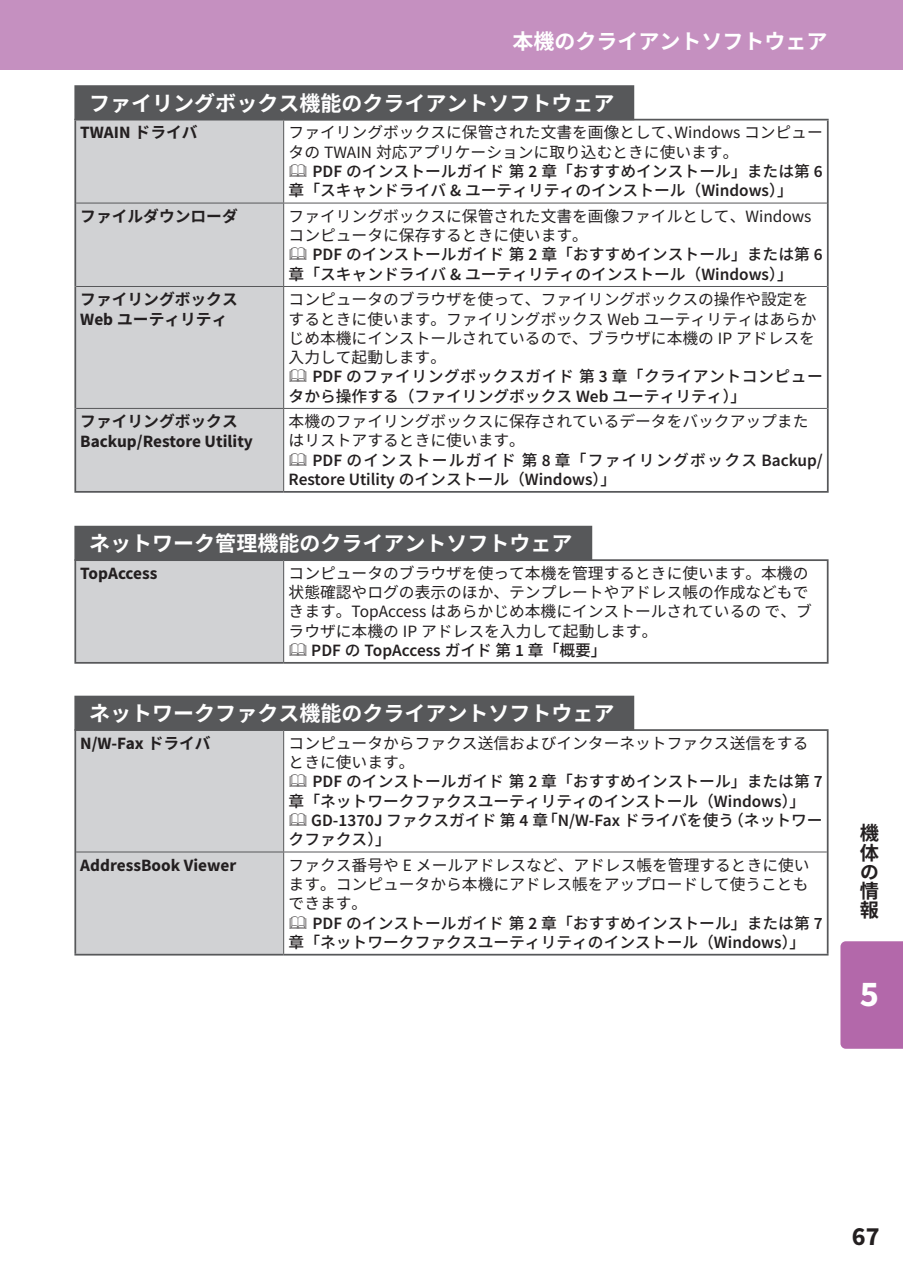
<style>
.page{position:relative;width:903px;height:1275px;background:#fff}
.page>*{position:absolute;margin:0;border:0;box-sizing:border-box;transform-origin:0 0}
.t1{font:700 36.4px "Source Sans Pro";color:#fff}
.t2{font:700 26.25px "Source Sans Pro";color:#231f20}
.t3{font:700 21px "Source Han Sans";color:#fff}
.t4{font:700 19.25px/19.2px "Source Han Sans";color:#231f20;text-align:justify}
.t5{font:700 17.32px "Source Sans Pro";color:#231f20}
.t6{font:600 17.32px "Source Sans Pro";color:#231f20}
.t7{font:15.75px/19.2px "Source Han Sans";color:#231f20}
.t8{font:500 15.75px/19.2px "Source Han Sans";letter-spacing:.005em;color:#231f20}
.t9{font:500 15.75px/19.2px "Source Han Sans";letter-spacing:.035em;color:#231f20}
.t10{font:700 15.75px/19.2px "Source Han Sans";color:#231f20}
.t11{font:500 15.75px "Source Han Sans";letter-spacing:.085em;color:#231f20}
.s1{font-family:"Source Han Sans";font-size:15.75px}
.s2{font-family:"Source Sans Pro";font-size:17.32px}
.s3{font-family:"Source Sans Pro";font-weight:600;font-size:17.32px}
.s4{font-family:"Source Han Sans";font-weight:500;font-size:15.75px}
</style>
<div class="page">
<div style="left:0;top:0;width:903px;height:69px;background:#c590c0"></div>
<div style="left:840px;top:941px;width:63px;height:108px;background:#b368aa"></div>
<div style="left:74px;top:526px;width:518px;height:35px;background:#57585a"></div>
<div style="left:75px;top:560px;width:209px;height:103px;background:#d1d2d4"></div>
<hr style="left:283px;top:561px;width:1px;height:101px;background:#57585a">
<hr style="left:74px;top:559px;width:210px;height:2px;background:#57585a">
<hr style="left:74px;top:561px;width:2px;height:101px;background:#57585a">
<hr style="left:284px;top:559px;width:544px;height:2px;background:#57585a">
<hr style="left:827px;top:561px;width:1px;height:101px;background:#57585a">
<hr style="left:74px;top:662px;width:210px;height:2px;background:#57585a">
<hr style="left:284px;top:662px;width:544px;height:2px;background:#57585a">
<div style="left:74px;top:696px;width:560px;height:35px;background:#57585a"></div>
<div style="left:76px;top:731px;width:207px;height:223px;background:#d1d2d4"></div>
<hr style="left:283px;top:731px;width:1px;height:120px;background:#57585a">
<hr style="left:76px;top:851px;width:208px;height:1px;background:#57585a">
<hr style="left:284px;top:851px;width:543px;height:1px;background:#57585a">
<hr style="left:283px;top:852px;width:1px;height:102px;background:#57585a">
<hr style="left:74px;top:731px;width:2px;height:121px;background:#57585a">
<hr style="left:284px;top:729px;width:544px;height:2px;background:#57585a">
<hr style="left:827px;top:731px;width:1px;height:121px;background:#57585a">
<hr style="left:74px;top:852px;width:2px;height:102px;background:#57585a">
<hr style="left:827px;top:852px;width:1px;height:102px;background:#57585a">
<hr style="left:74px;top:954px;width:210px;height:1px;background:#57585a">
<hr style="left:284px;top:954px;width:544px;height:1px;background:#57585a">
<div style="left:74px;top:85px;width:560px;height:35px;background:#57585a"></div>
<div style="left:76px;top:121px;width:207px;height:370px;background:#d1d2d4"></div>
<hr style="left:283px;top:121px;width:1px;height:82px;background:#57585a">
<hr style="left:76px;top:203px;width:208px;height:1px;background:#57585a">
<hr style="left:284px;top:203px;width:543px;height:1px;background:#57585a">
<hr style="left:283px;top:203px;width:1px;height:83px;background:#57585a">
<hr style="left:76px;top:286px;width:208px;height:1px;background:#57585a">
<hr style="left:284px;top:286px;width:543px;height:1px;background:#57585a">
<hr style="left:283px;top:287px;width:1px;height:121px;background:#57585a">
<hr style="left:76px;top:408px;width:208px;height:1px;background:#57585a">
<hr style="left:284px;top:408px;width:543px;height:1px;background:#57585a">
<hr style="left:283px;top:409px;width:1px;height:82px;background:#57585a">
<hr style="left:74px;top:119px;width:210px;height:2px;background:#57585a">
<hr style="left:74px;top:121px;width:2px;height:82px;background:#57585a">
<hr style="left:284px;top:119px;width:545px;height:2px;background:#57585a">
<hr style="left:827px;top:121px;width:2px;height:82px;background:#57585a">
<hr style="left:74px;top:203px;width:2px;height:83px;background:#57585a">
<hr style="left:827px;top:203px;width:2px;height:83px;background:#57585a">
<hr style="left:74px;top:286px;width:2px;height:122px;background:#57585a">
<hr style="left:827px;top:286px;width:2px;height:122px;background:#57585a">
<hr style="left:74px;top:408px;width:2px;height:83px;background:#57585a">
<hr style="left:827px;top:408px;width:2px;height:83px;background:#57585a">
<hr style="left:74px;top:491px;width:210px;height:2px;background:#57585a">
<hr style="left:284px;top:491px;width:545px;height:2px;background:#57585a">
<h3 class="t3" style="left:512px;top:30px;width:316px">本機のクライアントソフトウェア</h3>
<h3 class="t3" style="left:89px;top:91px;width:526px">ファイリングボックス機能のクライアントソフトウェア</h3>
<p class="t5" style="left:80px;top:121px;width:119px">TWAIN <span class="s1">ドライバ</span></p>
<p class="t7" style="left:289px;top:123px;width:536px">ファイリングボックスに保管された文書を画像として、<span class="s2">Windows</span> コンピュータの <span class="s2">TWAIN</span> 対応アプリケーションに取り込むときに使います。</p>
<p class="t8" style="left:289px;top:162px;width:536px;text-indent:24px"><span class="s3">PDF</span> のインストールガイド第 <span class="s3">2</span> 章「おすすめインストール」または第 <span class="s3">6</span>章「スキャンドライバ <span class="s3">&amp;</span> ユーティリティのインストール（<span class="s3">Windows</span>）」</p>
<p class="t10" style="left:80px;top:207px;width:159px">ファイルダウンローダ</p>
<p class="t7" style="left:289px;top:207px;width:524px">ファイリングボックスに保管された文書を画像ファイルとして、<span class="s2">Windows</span>コンピュータに保存するときに使います。</p>
<p class="t8" style="left:289px;top:245px;width:536px;text-indent:24px"><span class="s3">PDF</span> のインストールガイド第 <span class="s3">2</span> 章「おすすめインストール」または第 <span class="s3">6</span>章「スキャンドライバ <span class="s3">&amp;</span> ユーティリティのインストール（<span class="s3">Windows</span>）」</p>
<p class="t10" style="left:80px;top:290px;width:159px">ファイリングボックス<br><span class="s2">Web</span> ユーティリティ</p>
<p class="t7" style="left:289px;top:290px;width:529px">コンピュータのブラウザを使って、ファイリングボックスの操作や設定をするときに使います。ファイリングボックス <span class="s2">Web</span> ユーティリティはあらかじめ本機にインストールされているので、ブラウザに本機の <span class="s2">IP</span> アドレスを入力して起動します。</p>
<p class="t9" style="left:289px;top:367px;width:536px;text-indent:24px"><span class="s3">PDF</span> のファイリングボックスガイド第 <span class="s3">3</span> 章「クライアントコンピュータから操作する（ファイリングボックス <span class="s3">Web</span> ユーティリティ）」</p>
<p class="t10" style="left:80px;top:412px;width:159px">ファイリングボックス</p>
<p class="t5" style="left:80px;top:429px;width:174px">Backup/Restore Utility</p>
<p class="t7" style="left:289px;top:412px;width:521px">本機のファイリングボックスに保存されているデータをバックアップまたはリストアするときに使います。</p>
<p class="t11" style="left:312px;top:451px;width:512px"><span class="s3">PDF</span> のインストールガイド第 <span class="s3">8</span> 章「ファイリングボックス <span class="s3">Backup/</span></p>
<p class="t6" style="left:289px;top:468px;width:329px">Restore Utility <span class="s4">のインストール（</span>Windows<span class="s4">）」</span></p>
<h3 class="t3" style="left:89px;top:531px;width:484px">ネットワーク管理機能のクライアントソフトウェア</h3>
<p class="t5" style="left:80px;top:561px;width:79px">TopAccess</p>
<p class="t7" style="left:289px;top:564px;width:525px">コンピュータのブラウザを使って本機を管理するときに使います。本機の状態確認やログの表示のほか、テンプレートやアドレス帳の作成などもできます。<span class="s2">TopAccess</span> はあらかじめ本機にインストールされているので、ブラウザに本機の <span class="s2">IP</span> アドレスを入力して起動します。</p>
<p class="t6" style="left:311px;top:639px;width:297px">PDF <span class="s4">の</span> TopAccess <span class="s4">ガイド第</span> 1 <span class="s4">章「概要」</span></p>
<h3 class="t3" style="left:89px;top:701px;width:526px">ネットワークファクス機能のクライアントソフトウェア</h3>
<p class="t5" style="left:80px;top:731px;width:132px">N/W-Fax <span class="s1">ドライバ</span></p>
<p class="t7" style="left:289px;top:734px;width:521px">コンピュータからファクス送信およびインターネットファクス送信をするときに使います。</p>
<p class="t8" style="left:289px;top:772px;width:535px;text-indent:24px"><span class="s3">PDF</span> のインストールガイド第 <span class="s3">2</span> 章「おすすめインストール」または第 <span class="s3">7</span>章「ネットワークファクスユーティリティのインストール（<span class="s3">Windows</span>）」</p>
<p class="t8" style="left:289px;top:811px;width:535px;text-indent:23px"><span class="s3">GD-1370J</span> ファクスガイド第 <span class="s3">4</span> 章「<span class="s3">N/W-Fax</span> ドライバを使う（ネットワークファクス）」</p>
<p class="t5" style="left:80px;top:853px;width:157px">AddressBook Viewer</p>
<p class="t7" style="left:289px;top:856px;width:523px;text-align:justify">ファクス番号や <span class="s2">E</span> メールアドレスなど、アドレス帳を管理するときに使います。コンピュータから本機にアドレス帳をアップロードして使うこともできます。</p>
<p class="t8" style="left:289px;top:913px;width:535px;text-indent:24px"><span class="s3">PDF</span> のインストールガイド第 <span class="s3">2</span> 章「おすすめインストール」または第 <span class="s3">7</span>章「ネットワークファクスユーティリティのインストール（<span class="s3">Windows</span>）」</p>
<p class="t4" style="left:860px;top:824px;width:20px">機体の情報</p>
<h1 class="t1" style="left:860px;top:969px;width:21px">5</h1>
<h2 class="t2" style="left:852px;top:1218px;width:29px">67</h2>
</div>
